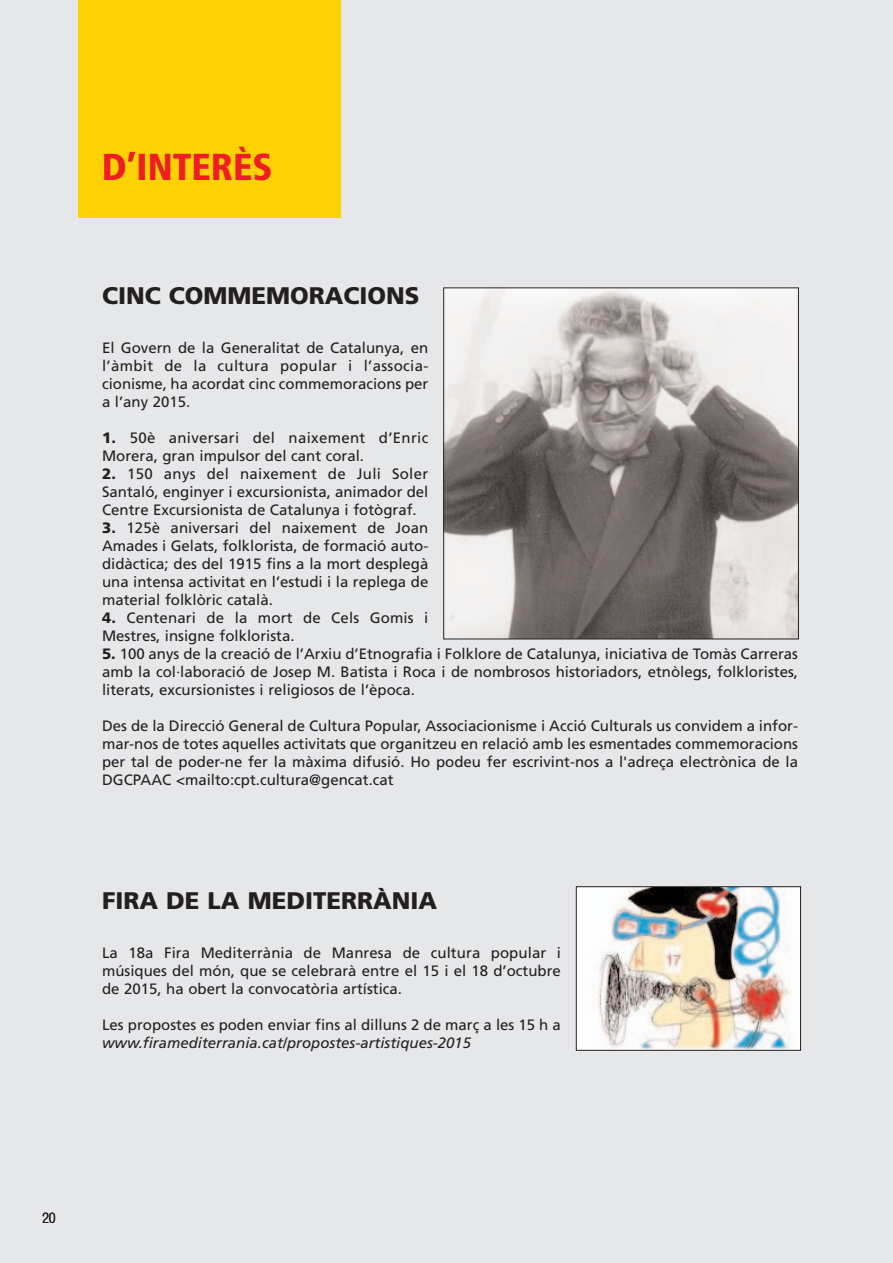
<style>
.page{position:relative;width:893px;height:1263px;background:#e6e7e9}
.page>*{position:absolute;margin:0;border:0;box-sizing:border-box;transform-origin:0 0}
.t1{font:900 condensed 37.5px "Frutiger LT Std";color:#ee1e24}
.t2{font:900 24px "Frutiger LT Std";color:#231f20}
.t3{font:15px/18px "Frutiger LT Std";color:#231f20;text-align:justify}
.t4{font:15px/18px "Frutiger LT Std";letter-spacing:.02em;color:#231f20}
.t5{font:italic 15px "Frutiger LT Std";color:#231f20}
.t6{font:condensed 13.5px "Vonnes";color:#231f20}
.s1{font-weight:900}
</style>
<div class="page">
<div style="left:78px;top:0;width:263px;height:217px;background:#fed105"></div>
<img style="left:578px;top:888px;width:221px;height:161px">
<div style="left:576px;top:886px;width:225px;height:165px;border:1px solid #231f20"></div>
<img style="left:445px;top:289px;width:352px;height:348px">
<div style="left:443px;top:287px;width:356px;height:352px;border:1px solid #231f20"></div>
<h1 class="t1" style="left:102px;top:149px;width:172px">D’INTERÈS</h1>
<h2 class="t2" style="left:102px;top:284px;width:319px">CINC COMMEMORACIONS</h2>
<p class="t3" style="left:102px;top:339px;width:328px">El Govern de la Generalitat de Catalunya, en l’àmbit de la cultura popular i l’associa&shy;cionisme, ha acordat cinc commemoracions per a l’any 2015.</p>
<p class="t4" style="left:102px;top:429px;width:328px"><span class="s1">1.</span> 50è aniversari del naixement d’Enric<br>Morera, gran impulsor del cant coral.</p>
<p class="t3" style="left:102px;top:465px;width:328px"><span class="s1">2.</span> 150 anys del naixement de Juli Soler Santaló, enginyer i excursionista, animador del Centre Excursionista de Catalunya i fotògraf.</p>
<p class="t3" style="left:102px;top:519px;width:328px"><span class="s1">3.</span> 125è aniversari del naixement de Joan Amades i Gelats, folklorista, de formació auto&shy;didàctica; des del 1915 fins a la mort desplegà una intensa activitat en l’estudi i la replega de material folklòric català.</p>
<p class="t3" style="left:102px;top:609px;width:328px"><span class="s1">4.</span> Centenari de la mort de Cels Gomis i<br>Mestres, insigne folklorista.</p>
<p class="t3" style="left:102px;top:645px;width:698px"><span class="s1">5.</span> 100 anys de la creació de l’Arxiu d’Etnografia i Folklore de Catalunya, iniciativa de Tomàs Carreras amb la col·laboració de Josep M. Batista i Roca i de nombrosos historiadors, etnòlegs, folkloristes, literats, excursionistes i religiosos de l’època.</p>
<p class="t3" style="left:102px;top:717px;width:698px">Des de la Direcció General de Cultura Popular, Associacionisme i Acció Culturals us convidem a infor&shy;mar-nos de totes aquelles activitats que organitzeu en relació amb les esmentades commemoracions per tal de poder-ne fer la màxima difusió. Ho podeu fer escrivint-nos a l'adreça electrònica de la DGCPAAC &lt;mailto:cpt.cultura@gencat.cat</p>
<h2 class="t2" style="left:102px;top:889px;width:336px">FIRA DE LA MEDITERRÀNIA</h2>
<p class="t3" style="left:102px;top:945px;width:460px">La 18a Fira Mediterrània de Manresa de cultura popular i músiques del món, que se celebrarà entre el 15 i el 18 d’octubre de 2015, ha obert la convocatòria artística.</p>
<p class="t3" style="left:102px;top:1017px;width:460px">Les propostes es poden enviar fins al dilluns 2 de març a les 15 h a</p>
<p class="t5" style="left:102px;top:1035px;width:371px">www.firamediterrania.cat/propostes-artistiques-2015</p>
<p class="t6" style="left:43px;top:1211px;width:15px">20</p>
</div>
